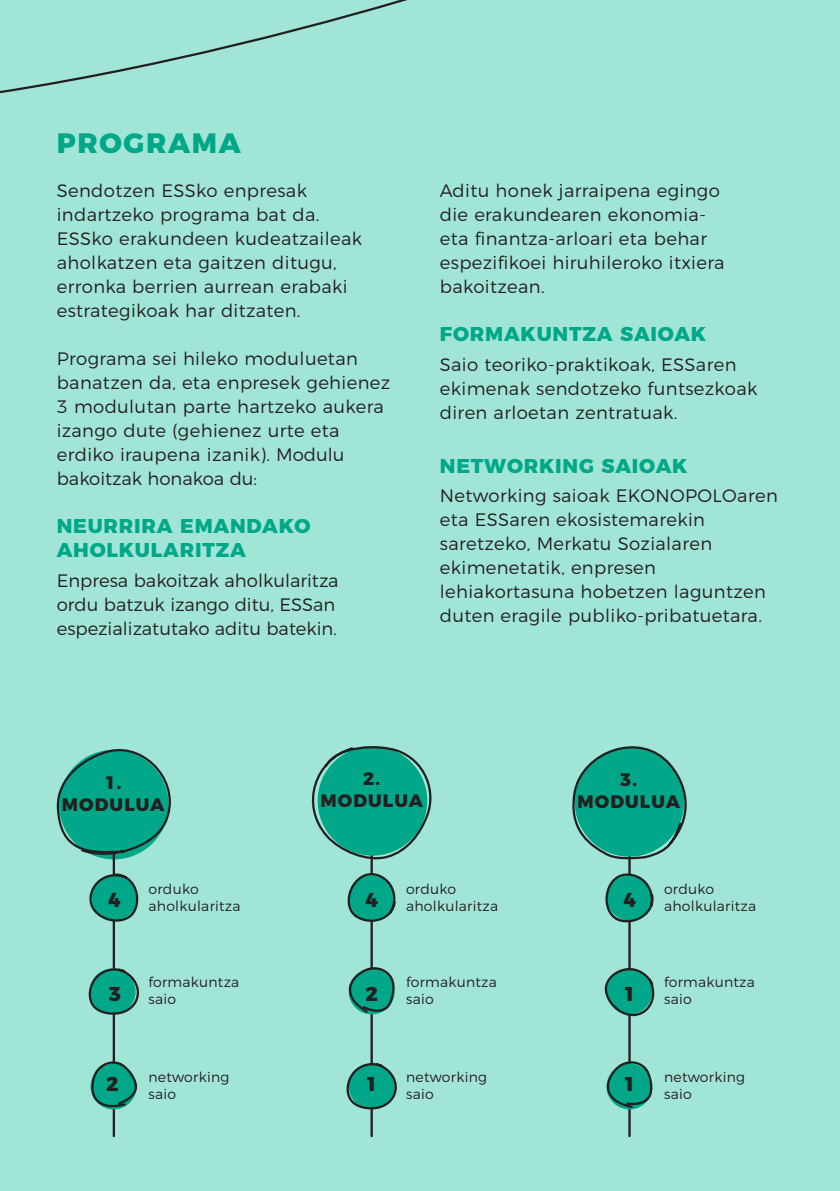
<style>
.page{position:relative;width:840px;height:1191px;background:#fff}
.page>*{position:absolute;margin:0;border:0;box-sizing:border-box;transform-origin:0 0}
.t1{font:800 28px "Montserrat";letter-spacing:.06em;color:#00a788}
.t2{font:800 20px/24px "Montserrat";letter-spacing:.04em;color:#00a788}
.t3{font:800 20px "Montserrat";color:#231f20}
.t4{font:300 18px/24px "Montserrat";letter-spacing:.02em;color:#231f20}
.t5{font:300 18px/24px "Montserrat";color:#231f20}
.t6{font:800 18px/21.6px "Montserrat";letter-spacing:.06em;color:#231f20;text-align:center}
.t7{font:300 14px/16.8px "Montserrat";letter-spacing:.02em;color:#231f20}
</style>
<div class="page">
<div style="left:0;top:0;width:839px;height:1191px;background:#a1e5d7"></div>
<svg style="left:0;top:0;width:408px;height:94px"></svg>
<svg style="left:56px;top:748px;width:115px;height:389px"></svg>
<svg style="left:572px;top:746px;width:115px;height:391px"></svg>
<svg style="left:311px;top:746px;width:121px;height:391px"></svg>
<h1 class="t1" style="left:57px;top:120px;width:185px">PROGRAMA</h1>
<p class="t4" style="left:57px;top:177px;width:307px">Sendotzen ESSko enpresak indartzeko programa bat da.<br>ESSko erakundeen kudeatzaileak aholkatzen eta gaitzen ditugu, erronka berrien aurrean erabaki estrategikoak har ditzaten.</p>
<p class="t4" style="left:57px;top:345px;width:335px">Programa sei hileko moduluetan banatzen da, eta enpresek gehienez<br>3 modulutan parte hartzeko aukera izango dute (gehienez urte eta erdiko iraupena izanik). Modulu bakoitzak honakoa du:</p>
<p class="t2" style="left:57px;top:512px;width:255px">NEURRIRA EMANDAKO<br>AHOLKULARITZA</p>
<p class="t5" style="left:57px;top:567px;width:283px">Enpresa bakoitzak aholkularitza ordu batzuk izango ditu, ESSan espezializatutako aditu batekin.</p>
<p class="t4" style="left:439px;top:177px;width:286px">Aditu honek jarraipena egingo die erakundearen ekonomia&shy;eta finantza-arloari eta behar espezifikoei hiruhileroko itxiera bakoitzean.</p>
<p class="t2" style="left:439px;top:320px;width:268px">FORMAKUNTZA SAIOAK</p>
<p class="t4" style="left:439px;top:351px;width:319px">Saio teoriko-praktikoak, ESSaren ekimenak sendotzeko funtsezkoak diren arloetan zentratuak.</p>
<p class="t2" style="left:439px;top:452px;width:249px">NETWORKING SAIOAK</p>
<p class="t4" style="left:439px;top:482px;width:339px">Networking saioak EKONOPOLOaren eta ESSaren ekosistemarekin saretzeko, Merkatu Sozialaren ekimenetatik, enpresen lehiakortasuna hobetzen laguntzen duten eragile publiko-pribatuetara.</p>
<p class="t6" style="left:62px;top:770px;width:104px">1.<br>MODULUA</p>
<p class="t6" style="left:320px;top:766px;width:104px">2.<br>MODULUA</p>
<p class="t6" style="left:577px;top:767px;width:104px">3.<br>MODULUA</p>
<p class="t3" style="left:108px;top:883px;width:14px">4</p>
<p class="t7" style="left:148px;top:879px;width:93px">orduko aholkularitza</p>
<p class="t7" style="left:406px;top:879px;width:93px">orduko aholkularitza</p>
<p class="t7" style="left:663px;top:879px;width:93px">orduko aholkularitza</p>
<p class="t3" style="left:365px;top:883px;width:14px">4</p>
<p class="t3" style="left:623px;top:883px;width:14px">4</p>
<p class="t3" style="left:109px;top:977px;width:14px">3</p>
<p class="t7" style="left:148px;top:972px;width:92px">formakuntza saio</p>
<p class="t7" style="left:406px;top:972px;width:92px">formakuntza saio</p>
<p class="t7" style="left:663px;top:972px;width:92px">formakuntza saio</p>
<p class="t3" style="left:365px;top:977px;width:14px">2</p>
<p class="t3" style="left:623px;top:977px;width:14px">1</p>
<p class="t3" style="left:106px;top:1067px;width:14px">2</p>
<p class="t7" style="left:148px;top:1067px;width:82px">networking saio</p>
<p class="t7" style="left:406px;top:1067px;width:82px">networking saio</p>
<p class="t7" style="left:663px;top:1067px;width:82px">networking saio</p>
<p class="t3" style="left:365px;top:1067px;width:14px">1</p>
<p class="t3" style="left:623px;top:1067px;width:14px">1</p>
</div>
